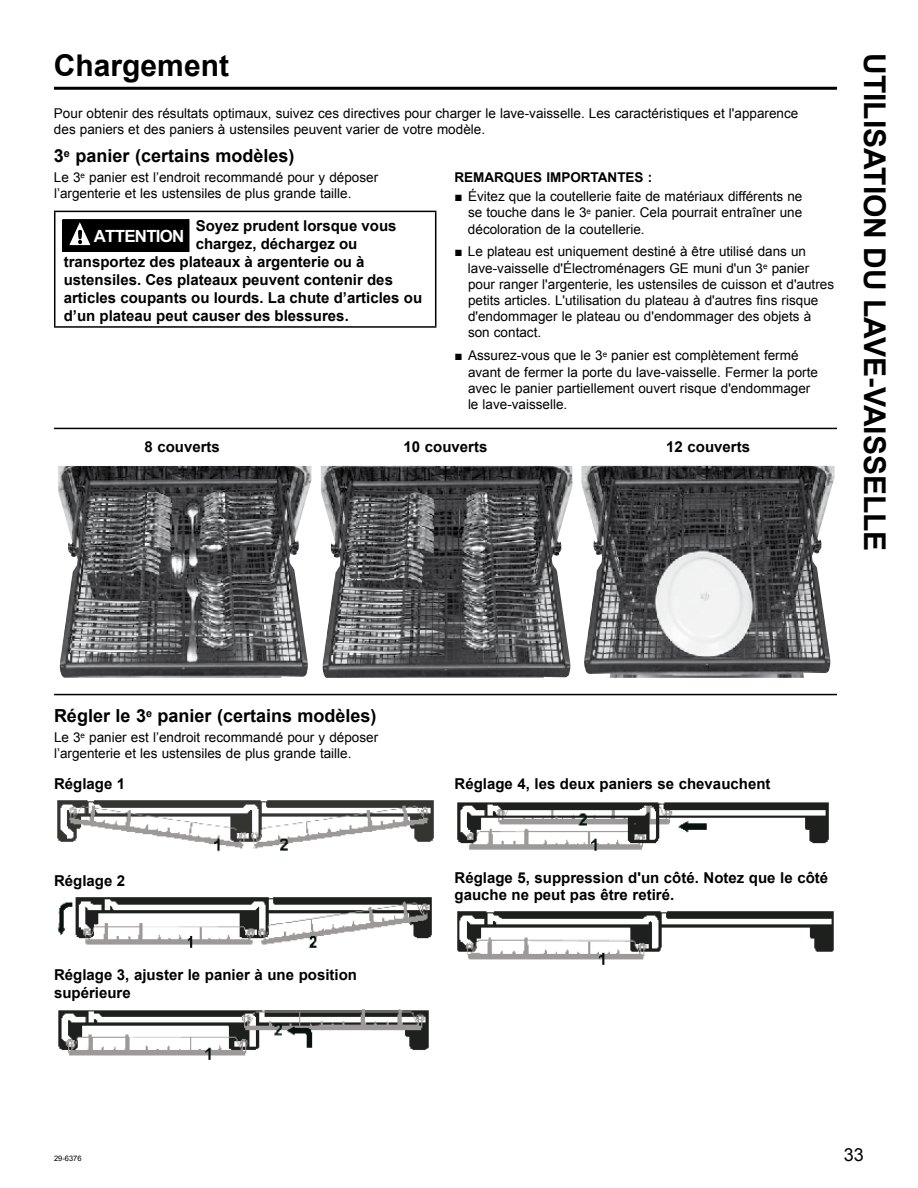
<style>
.page{position:relative;width:918px;height:1188px;background:#fff}
.page>*{position:absolute;margin:0;border:0;box-sizing:border-box;transform-origin:0 0}
.t1{font:700 30px "Arial";color:#000}
.t2{font:700 18px "Arial";color:#000}
.t3{font:18px "Arial";color:#000}
.t4{font:700 16.8px "Arial";letter-spacing:-.045em;color:#fff}
.t5{font:700 15px/18px "Arial";color:#000}
.t6{font:13.5px/16.2px "Arial";color:#000}
.t7{font:700 13.5px "Arial";color:#000}
.t8{font:7.5px "Arial";color:#000}
</style>
<div class="page">
<hr style="left:54px;top:87px;width:783px;height:3px;background:#000">
<hr style="left:54px;top:211px;width:382px;height:1px;background:#000">
<hr style="left:54px;top:212px;width:1px;height:114px;background:#000">
<hr style="left:435px;top:212px;width:1px;height:114px;background:#000">
<hr style="left:54px;top:326px;width:382px;height:2px;background:#000">
<div style="left:63px;top:220px;width:126px;height:31px;background:#000"></div>
<div style="left:63px;top:219px;width:126px;height:33px;border:1px solid #000"></div>
<svg style="left:69px;top:220px;width:23px;height:26px"></svg>
<hr style="left:54px;top:428px;width:783px;height:1px;background:#000">
<img style="left:58px;top:466px;width:254px;height:212px">
<img style="left:581px;top:466px;width:254px;height:212px">
<img style="left:321px;top:466px;width:251px;height:212px">
<hr style="left:54px;top:694px;width:783px;height:1px;background:#000">
<img style="left:57px;top:800px;width:377px;height:52px">
<img style="left:57px;top:897px;width:375px;height:51px">
<img style="left:58px;top:1009px;width:371px;height:51px">
<img style="left:457px;top:802px;width:372px;height:49px">
<img style="left:457px;top:911px;width:377px;height:54px">
<h1 class="t1" style="left:54px;top:45px;width:177px">Chargement</h1>
<p class="t6" style="left:54px;top:105px;width:746px">Pour obtenir des résultats optimaux, suivez ces directives pour charger le lave-vaisselle. Les caractéristiques et l'apparence des paniers et des paniers à ustensiles peuvent varier de votre modèle.</p>
<h2 class="t2" style="left:54px;top:144px;width:242px">3<sup>e</sup> panier (certains modèles)</h2>
<p class="t6" style="left:54px;top:169px;width:326px">Le 3<sup>e</sup> panier est l’endroit recommandé pour y déposer l’argenterie et les ustensiles de plus grande taille.</p>
<p class="t5" style="left:196px;top:217px;width:202px">Soyez prudent lorsque vous</p>
<p class="t5" style="left:196px;top:235px;width:163px">chargez, déchargez ou</p>
<p class="t5" style="left:64px;top:253px;width:302px">transportez des plateaux à argenterie ou à</p>
<p class="t5" style="left:64px;top:271px;width:331px">ustensiles. Ces plateaux peuvent contenir des</p>
<p class="t5" style="left:64px;top:289px;width:360px">articles coupants ou lourds. La chute d’articles ou</p>
<p class="t5" style="left:64px;top:307px;width:287px">d’un plateau peut causer des blessures.</p>
<p class="t4" style="left:94px;top:225px;width:92px">ATTENTION</p>
<p class="t7" style="left:455px;top:168px;width:199px">REMARQUES IMPORTANTES :</p>
<p class="t6" style="left:468px;top:188px;width:336px;text-align:justify;text-indent:-13px">■ Évitez que la coutellerie faite de matériaux différents ne se touche dans le 3<sup>e</sup> panier. Cela pourrait entraîner une décoloration de la coutellerie.</p>
<p class="t6" style="left:468px;top:244px;width:368px;text-indent:-14px">■ Le plateau est uniquement destiné à être utilisé dans un lave-vaisselle d'Électroménagers GE muni d'un 3<sup>e</sup> panier pour ranger l'argenterie, les ustensiles de cuisson et d'autres petits articles. L'utilisation du plateau à d'autres fins risque d'endommager le plateau ou d'endommager des objets à son contact.</p>
<p class="t6" style="left:468px;top:348px;width:352px;text-indent:-13px">■ Assurez-vous que le 3<sup>e</sup> panier est complètement fermé avant de fermer la porte du lave-vaisselle. Fermer la porte avec le panier partiellement ouvert risque d'endommager le lave-vaisselle.</p>
<p class="t5" style="left:145px;top:438px;width:77px">8 couverts</p>
<p class="t5" style="left:404px;top:438px;width:85px">10 couverts</p>
<p class="t5" style="left:666px;top:438px;width:85px">12 couverts</p>
<h1 class="t1" style="left:895px;top:53px;width:500px;rotate:90deg">UTILISATION DU LAVE-VAISSELLE</h1>
<h2 class="t2" style="left:54px;top:704px;width:324px">Régler le 3<sup>e</sup> panier (certains modèles)</h2>
<p class="t6" style="left:54px;top:729px;width:326px">Le 3<sup>e</sup> panier est l’endroit recommandé pour y déposer l’argenterie et les ustensiles de plus grande taille.</p>
<p class="t5" style="left:54px;top:776px;width:73px">Réglage 1</p>
<p class="t5" style="left:54px;top:872px;width:73px">Réglage 2</p>
<p class="t5" style="left:54px;top:967px;width:305px">Réglage 3, ajuster le panier à une position supérieure</p>
<p class="t5" style="left:455px;top:776px;width:317px">Réglage 4, les deux paniers se chevauchent</p>
<p class="t5" style="left:455px;top:869px;width:375px;line-height:17.2px">Réglage 5, suppression d'un côté. Notez que le côté gauche ne peut pas être retiré.</p>
<p class="t8" style="left:54px;top:1153px;width:29px">29-6376</p>
<h2 class="t3" style="left:844px;top:1143px;width:22px">33</h2>
</div>
